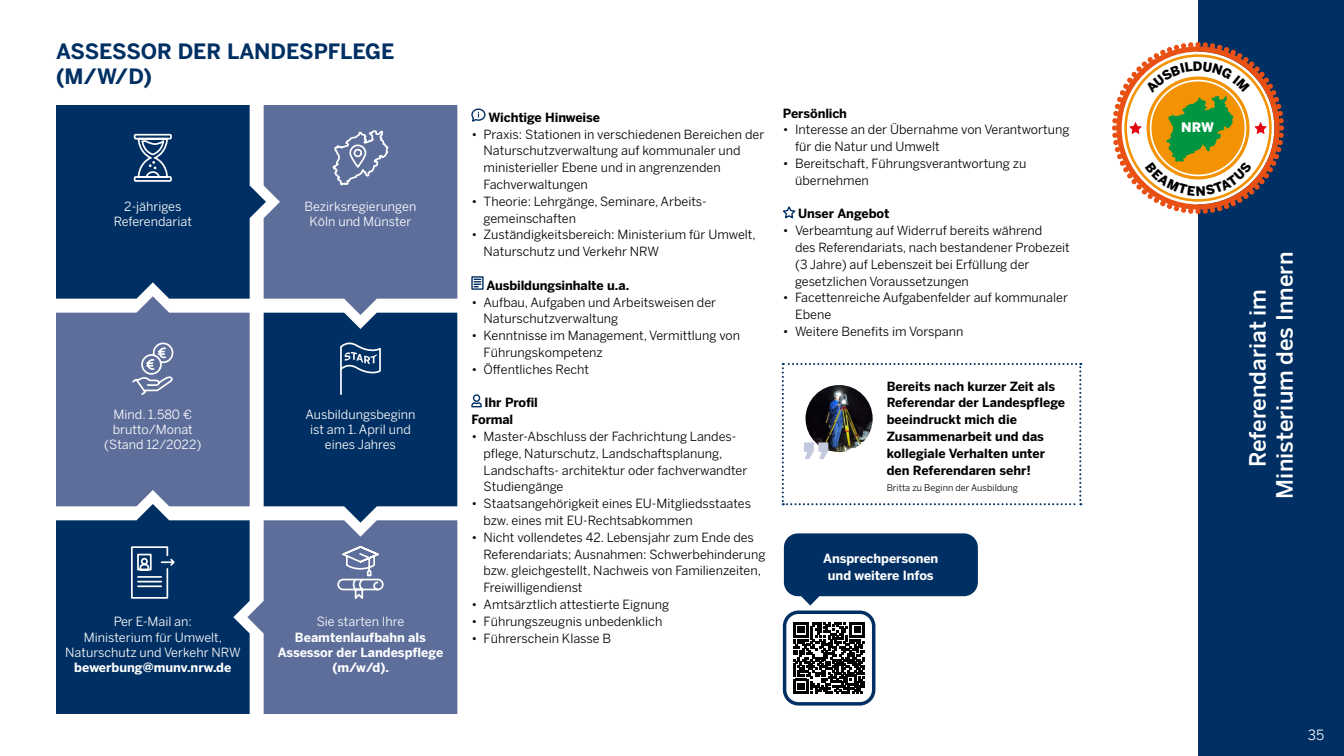
<style>
.page{position:relative;width:1344px;height:756px;background:#fff}
.page>*{position:absolute;margin:0;border:0;box-sizing:border-box;transform-origin:0 0}
.t1{font:500 22.4px "Benton Sans";color:#fff}
.H2_digital{font:700 21px "Benton Sans";color:#003063}
.t2{font:14px "Benton Sans";color:#fff}
.t3{font:900 13.05px "Benton Sans";color:#fff}
.Fließtext_schwarz{font:12.6px/16.8px "Benton Sans";color:#000}
.Fließtext_schwarz-2{font:12.6px/15.1px "Benton Sans";color:#fff;text-align:center}
.Fließtext_schwarz-3{font:700 12.6px/16.8px "Benton Sans";color:#000}
.Fließtext_schwarz-4{font:700 12.6px/15.1px "Benton Sans";letter-spacing:-.005em;color:#fff;text-align:center}
.Fließtext_schwarz-5{font:9.1px "Benton Sans";color:#000}
</style>
<div class="page">
<div style="left:1198px;top:0;width:146px;height:756px;background:#003063"></div>
<svg style="left:56px;top:105px;width:401px;height:609px;background:#415f8a"></svg>
<svg style="left:471px;top:108px;width:15px;height:14px"></svg>
<div style="left:471px;top:276px;width:13px;height:14px;border:1px solid #003063"></div>
<svg style="left:474px;top:279px;width:7px;height:8px"></svg>
<svg style="left:471px;top:394px;width:11px;height:14px"></svg>
<svg style="left:783px;top:206px;width:13px;height:13px"></svg>
<svg style="left:782px;top:363px;width:299px;height:142px"></svg>
<svg style="left:793px;top:622px;width:72px;height:72px"></svg>
<div style="left:783px;top:611px;width:92px;height:95px;border:4px solid #003063;border-radius:14px"></div>
<div style="left:784px;top:533px;width:194px;height:63px;background:#003063;border-radius:14px"></div>
<svg style="left:801px;top:596px;width:18px;height:10px"></svg>
<svg style="left:1112px;top:42px;width:172px;height:172px"></svg>
<p class="H2_digital" style="left:56px;top:39px;width:340px">ASSESSOR DER LANDESPFLEGE</p>
<p class="H2_digital" style="left:56px;top:64px;width:98px">(M/W/D)</p>
<p class="Fließtext_schwarz-2" style="left:124px;top:199px;width:59px">2-jähriges</p>
<p class="Fließtext_schwarz-2" style="left:114px;top:214px;width:80px">Referendariat</p>
<p class="Fließtext_schwarz-2" style="left:305px;top:199px;width:113px">Bezirksregierungen</p>
<p class="Fließtext_schwarz-2" style="left:309px;top:214px;width:104px">Köln und Münster</p>
<p class="Fließtext_schwarz-2" style="left:114px;top:407px;width:80px">Mind. 1.580 €</p>
<p class="Fließtext_schwarz-2" style="left:113px;top:422px;width:82px">brutto/Monat</p>
<p class="Fließtext_schwarz-2" style="left:104px;top:437px;width:99px">(Stand 12/2022)</p>
<p class="Fließtext_schwarz-2" style="left:305px;top:407px;width:112px">Ausbildungsbeginn ist am 1. April und</p>
<p class="Fließtext_schwarz-2" style="left:325px;top:437px;width:73px">eines Jahres</p>
<p class="Fließtext_schwarz-2" style="left:114px;top:614px;width:80px">Per E-Mail an:</p>
<p class="Fließtext_schwarz-2" style="left:65px;top:629px;width:177px">Ministerium für Umwelt,<br>Naturschutz und Verkehr NRW</p>
<p class="Fließtext_schwarz-4" style="left:74px;top:660px;width:159px">bewerbung@munv.nrw.de</p>
<p class="Fließtext_schwarz-2" style="left:317px;top:614px;width:89px">Sie starten Ihre</p>
<p class="Fließtext_schwarz-4" style="left:295px;top:629px;width:133px">Beamtenlaufbahn als</p>
<p class="Fließtext_schwarz-4" style="left:278px;top:644px;width:167px">Assessor der Landespflege (m/w/d).</p>
<p class="Fließtext_schwarz-3" style="left:488px;top:109px;width:113px">Wichtige Hinweise</p>
<p class="Fließtext_schwarz" style="left:484px;top:125px;width:282px;text-indent:-12px">• Praxis: Stationen in verschiedenen Bereichen der Naturschutzverwaltung auf kommunaler und ministerieller Ebene und in angrenzenden Fachverwaltungen</p>
<p class="Fließtext_schwarz" style="left:484px;top:193px;width:225px;text-indent:-12px">• Theorie: Lehrgänge, Seminare, Arbeits&shy;gemeinschaften</p>
<p class="Fließtext_schwarz" style="left:484px;top:226px;width:274px;text-indent:-12px">• Zuständigkeitsbereich: Ministerium für Umwelt,<br>Naturschutz und Verkehr NRW</p>
<p class="Fließtext_schwarz-3" style="left:486px;top:277px;width:144px">Ausbildungsinhalte u.a.</p>
<p class="Fließtext_schwarz" style="left:484px;top:293px;width:234px;text-indent:-12px">• Aufbau, Aufgaben und Arbeitsweisen der<br>Naturschutzverwaltung</p>
<p class="Fließtext_schwarz" style="left:484px;top:327px;width:258px;text-indent:-12px">• Kenntnisse im Management, Vermittlung von<br>Führungskompetenz</p>
<p class="Fließtext_schwarz" style="left:471px;top:361px;width:119px">• Öffentliches Recht</p>
<p class="Fließtext_schwarz-3" style="left:485px;top:394px;width:55px">Ihr Profil</p>
<p class="Fließtext_schwarz-3" style="left:471px;top:411px;width:44px">Formal</p>
<p class="Fließtext_schwarz" style="left:484px;top:428px;width:265px;text-indent:-12px">• Master-Abschluss der Fachrichtung Landes&shy;pflege, Naturschutz, Landschaftsplanung, Landschafts- architektur oder fachverwandter Studiengänge</p>
<p class="Fließtext_schwarz" style="left:484px;top:495px;width:269px;text-indent:-12px">• Staatsangehörigkeit eines EU-Mitgliedsstaates bzw. eines mit EU-Rechtsabkommen</p>
<p class="Fließtext_schwarz" style="left:484px;top:529px;width:284px;text-indent:-12px">• Nicht vollendetes 42. Lebensjahr zum Ende des Referendariats; Ausnahmen: Schwerbehinderung bzw. gleichgestellt, Nachweis von Familienzeiten, Freiwilligendienst</p>
<p class="Fließtext_schwarz" style="left:471px;top:596px;width:200px">• Amtsärztlich attestierte Eignung</p>
<p class="Fließtext_schwarz" style="left:471px;top:613px;width:192px">• Führungszeugnis unbedenklich</p>
<p class="Fließtext_schwarz" style="left:471px;top:629px;width:141px">• Führerschein Klasse B</p>
<p class="Fließtext_schwarz-3" style="left:783px;top:104px;width:66px">Persönlich</p>
<p class="Fließtext_schwarz" style="left:795px;top:121px;width:276px;text-indent:-12px">• Interesse an der Übernahme von Verantwortung für die Natur und Umwelt</p>
<p class="Fließtext_schwarz" style="left:795px;top:155px;width:233px;text-indent:-12px">• Bereitschaft, Führungsverantwortung zu übernehmen</p>
<p class="Fließtext_schwarz-3" style="left:798px;top:205px;width:93px">Unser Angebot</p>
<p class="Fließtext_schwarz" style="left:783px;top:222px;width:261px">• Verbeamtung auf Widerruf bereits während</p>
<p class="Fließtext_schwarz" style="left:795px;top:239px;width:276px">des Referendariats, nach bestandener Probezeit (3 Jahre) auf Lebenszeit bei Erfüllung der gesetzlichen Voraussetzungen</p>
<p class="Fließtext_schwarz" style="left:795px;top:289px;width:274px;text-indent:-12px">• Facettenreiche Aufgabenfelder auf kommunaler<br>Ebene</p>
<p class="Fließtext_schwarz" style="left:783px;top:323px;width:182px">• Weitere Benefits im Vorspann</p>
<p class="Fließtext_schwarz-3" style="left:887px;top:377px;width:180px">Bereits nach kurzer Zeit als<br>Referendar der Landespflege beeindruckt mich die<br>Zusammenarbeit und das kollegiale Verhalten unter den Referendaren sehr!</p>
<p class="Fließtext_schwarz-5" style="left:887px;top:483px;width:133px">Britta zu Beginn der Ausbildung</p>
<p class="Fließtext_schwarz-4" style="left:823px;top:550px;width:117px">Ansprechpersonen</p>
<p class="Fließtext_schwarz-4" style="left:828px;top:567px;width:107px">und weitere Infos</p>
<p class="t3" style="left:1181px;top:119px;width:34px">NRW</p>
<h2 class="t1" style="left:1244px;top:467px;width:180px;rotate:-90deg">Referendariat im</h2>
<h2 class="t1" style="left:1271px;top:499px;width:248px;rotate:-90deg">Ministerium des Innern</h2>
<p class="t2" style="left:1308px;top:727px;width:18px">35</p>
</div>
